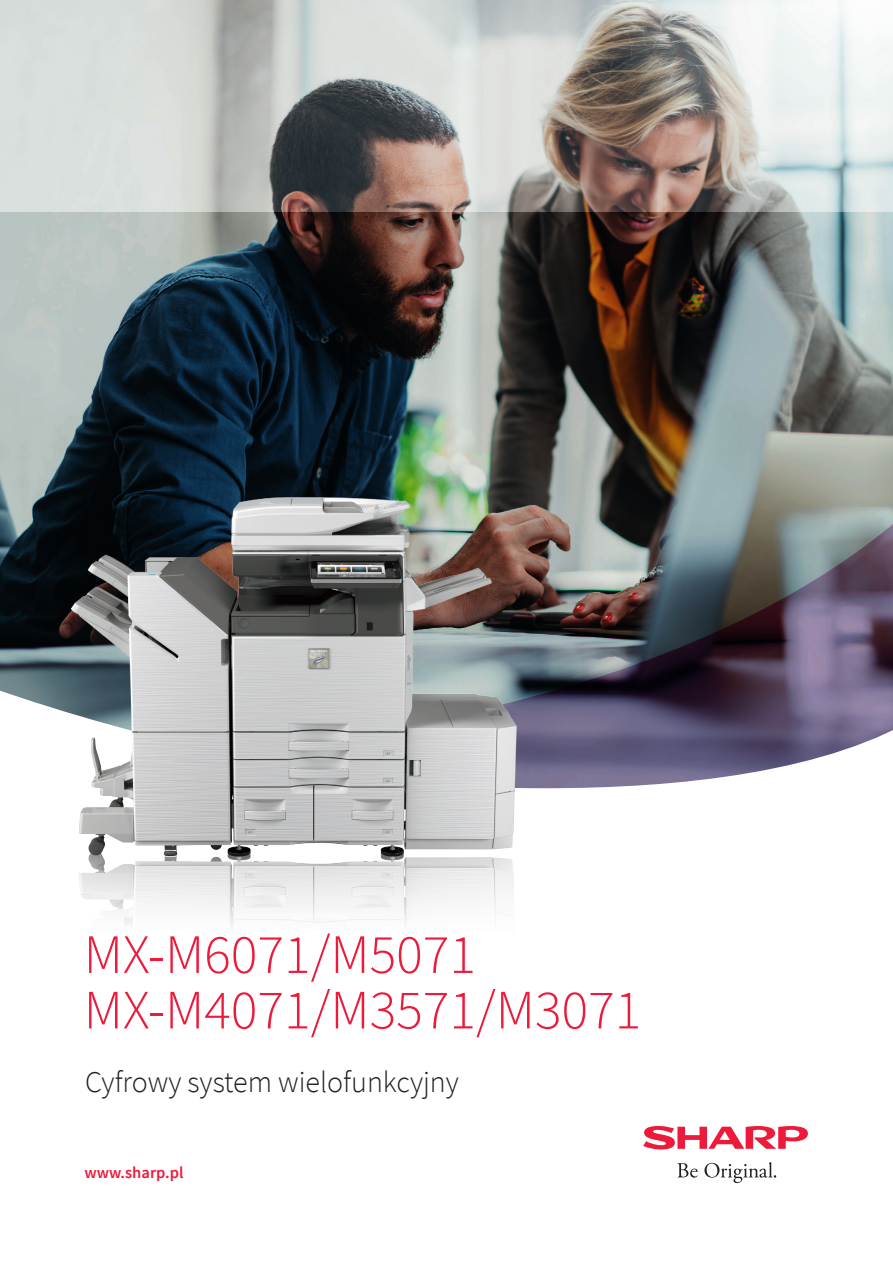
<style>
.page{position:relative;width:893px;height:1263px;background:#fff}
.page>*{position:absolute;margin:0;border:0;box-sizing:border-box;transform-origin:0 0}
.t1{font:300 55.5px/55.5px "Source Sans Pro";color:#ed1a3a}
.t2{font:300 30px "Source Sans Pro";color:#231f20}
.t3{font:600 16.5px "Source Sans Pro";color:#ed1a3a}
</style>
<div class="page">
<img style="left:0;top:0;width:893px;height:213px">
<img style="left:0;top:213px;width:893px;height:473px">
<svg style="left:0;top:686px;width:893px;height:498px"></svg>
<svg style="left:677px;top:1163px;width:21px;height:14px"></svg>
<svg style="left:704px;top:1162px;width:72px;height:21px"></svg>
<svg style="left:643px;top:1126px;width:166px;height:23px"></svg>
<img style="left:14px;top:374px;width:530px;height:590px">
<p class="t1" style="left:84px;top:927px;width:559px">MX-M6071/M5071<br>MX-M4071/M3571/M3071</p>
<p class="t2" style="left:85px;top:1064px;width:375px">Cyfrowy system wielofunkcyjny</p>
<p class="t3" style="left:85px;top:1161px;width:100px">www.sharp.pl</p>
</div>
